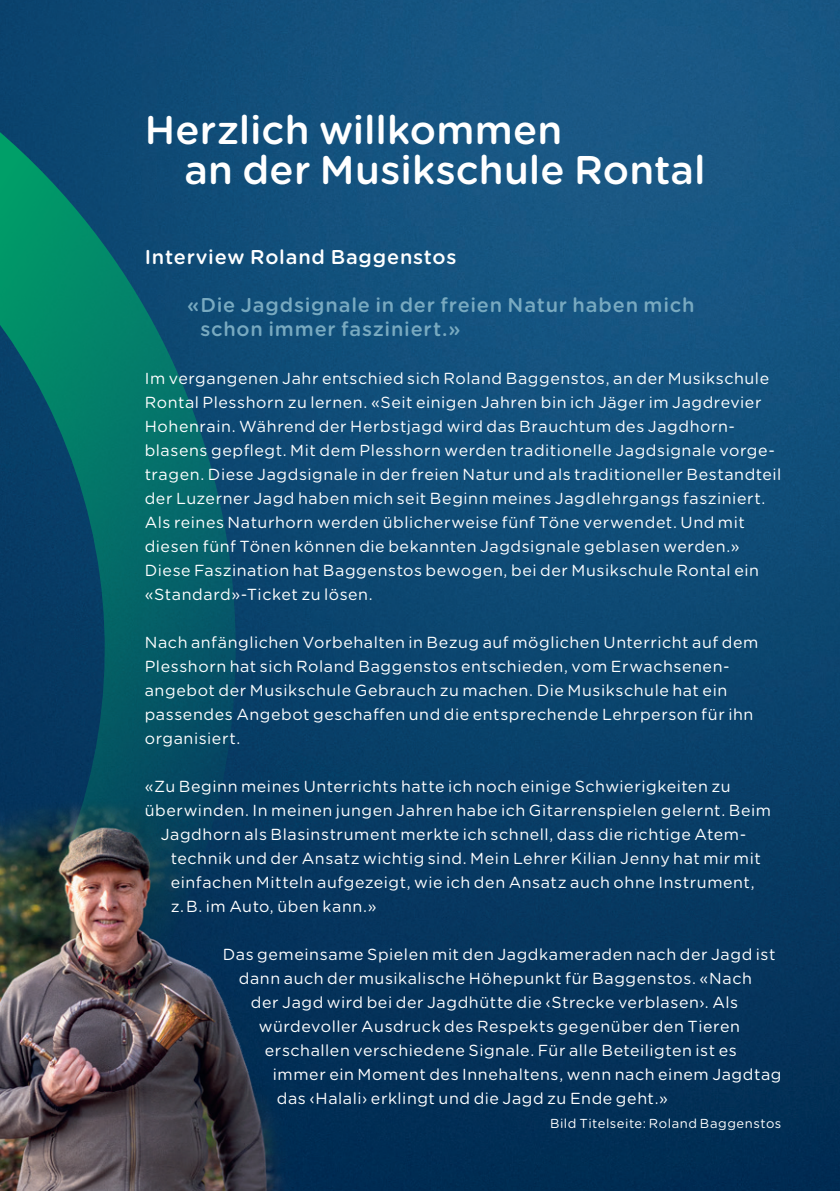
<style>
.page{position:relative;width:840px;height:1191px;background:#fff}
.page>*{position:absolute;margin:0;border:0;box-sizing:border-box;transform-origin:0 0}
.t1{font:500 40px/40px "Gotham Rounded";letter-spacing:.005em;color:#fff}
.t2{font:500 20px/24px "Gotham Rounded";letter-spacing:.04em;color:#79aac0}
.t3{font:500 20px "Gotham Rounded";letter-spacing:.04em;color:#fff}
.t4{font:16px/24px "Gotham Rounded";letter-spacing:.035em;color:#fff}
.t5{font:13px "Gotham Rounded";letter-spacing:.04em;color:#fff}
</style>
<div class="page">
<img style="left:0;top:0;width:839px;height:1191px">
<svg style="left:0;top:49px;width:331px;height:1142px;background:#09526c"></svg>
<img style="left:0;top:758px;width:297px;height:433px">
<h1 class="t1" style="left:184px;top:108px;width:522px;text-indent:-40px">Herzlich willkommen<br>an der Musikschule Rontal</h1>
<p class="t3" style="left:145px;top:243px;width:313px">Interview Roland Baggenstos</p>
<p class="t2" style="left:200px;top:292px;width:495px;text-indent:-13px">«Die Jagdsignale in der freien Natur haben mich schon immer fasziniert.»</p>
<p class="t4" style="left:145px;top:366px;width:638px">Im vergangenen Jahr entschied sich Roland Baggenstos, an der Musikschule Rontal Plesshorn zu lernen. «Seit einigen Jahren bin ich Jäger im Jagdrevier Hohenrain. Während der Herbstjagd wird das Brauchtum des Jagdhorn&shy;blasens gepflegt. Mit dem Plesshorn werden traditionelle Jagdsignale vorge&shy;tragen. Diese Jagdsignale in der freien Natur und als traditioneller Bestandteil der Luzerner Jagd haben mich seit Beginn meines Jagdlehrgangs fasziniert.<br>Als reines Naturhorn werden üblicherweise fünf Töne verwendet. Und mit diesen fünf Tönen können die bekannten Jagdsignale geblasen werden.» Diese Faszination hat Baggenstos bewogen, bei der Musikschule Rontal ein «Standard»-Ticket zu lösen.</p>
<p class="t4" style="left:145px;top:630px;width:614px">Nach anfänglichen Vorbehalten in Bezug auf möglichen Unterricht auf dem Plesshorn hat sich Roland Baggenstos entschieden, vom Erwachsenen&shy;angebot der Musikschule Gebrauch zu machen. Die Musikschule hat ein passendes Angebot geschaffen und die entsprechende Lehrperson für ihn organisiert.</p>
<p class="t4" style="left:145px;top:774px;width:587px">«Zu Beginn meines Unterrichts hatte ich noch einige Schwierigkeiten zu</p>
<p class="t4" style="left:145px;top:798px;width:627px">überwinden. In meinen jungen Jahren habe ich Gitarrenspielen gelernt. Beim</p>
<p class="t4" style="left:161px;top:822px;width:586px">Jagdhorn als Blasinstrument merkte ich schnell, dass die richtige Atem-</p>
<p class="t4" style="left:171px;top:846px;width:591px">technik und der Ansatz wichtig sind. Mein Lehrer Kilian Jenny hat mir mit</p>
<p class="t4" style="left:171px;top:870px;width:585px">einfachen Mitteln aufgezeigt, wie ich den Ansatz auch ohne Instrument,</p>
<p class="t4" style="left:171px;top:894px;width:207px">z. B. im Auto, üben kann.»</p>
<p class="t4" style="left:223px;top:942px;width:554px">Das gemeinsame Spielen mit den Jagdkameraden nach der Jagd ist</p>
<p class="t4" style="left:239px;top:966px;width:514px">dann auch der musikalische Höhepunkt für Baggenstos. «Nach</p>
<p class="t4" style="left:251px;top:990px;width:488px">der Jagd wird bei der Jagdhütte die ‹Strecke verblasen›. Als</p>
<p class="t4" style="left:259px;top:1014px;width:482px">würdevoller Ausdruck des Respekts gegenüber den Tieren</p>
<p class="t4" style="left:265px;top:1038px;width:473px">erschallen verschiedene Signale. Für alle Beteiligten ist es</p>
<p class="t4" style="left:273px;top:1062px;width:510px">immer ein Moment des Innehaltens, wenn nach einem Jagdtag</p>
<p class="t4" style="left:277px;top:1086px;width:392px">das ‹Halali› erklingt und die Jagd zu Ende geht.»</p>
<p class="t5" style="left:549px;top:1114px;width:233px">Bild Titelseite: Roland Baggenstos</p>
</div>
